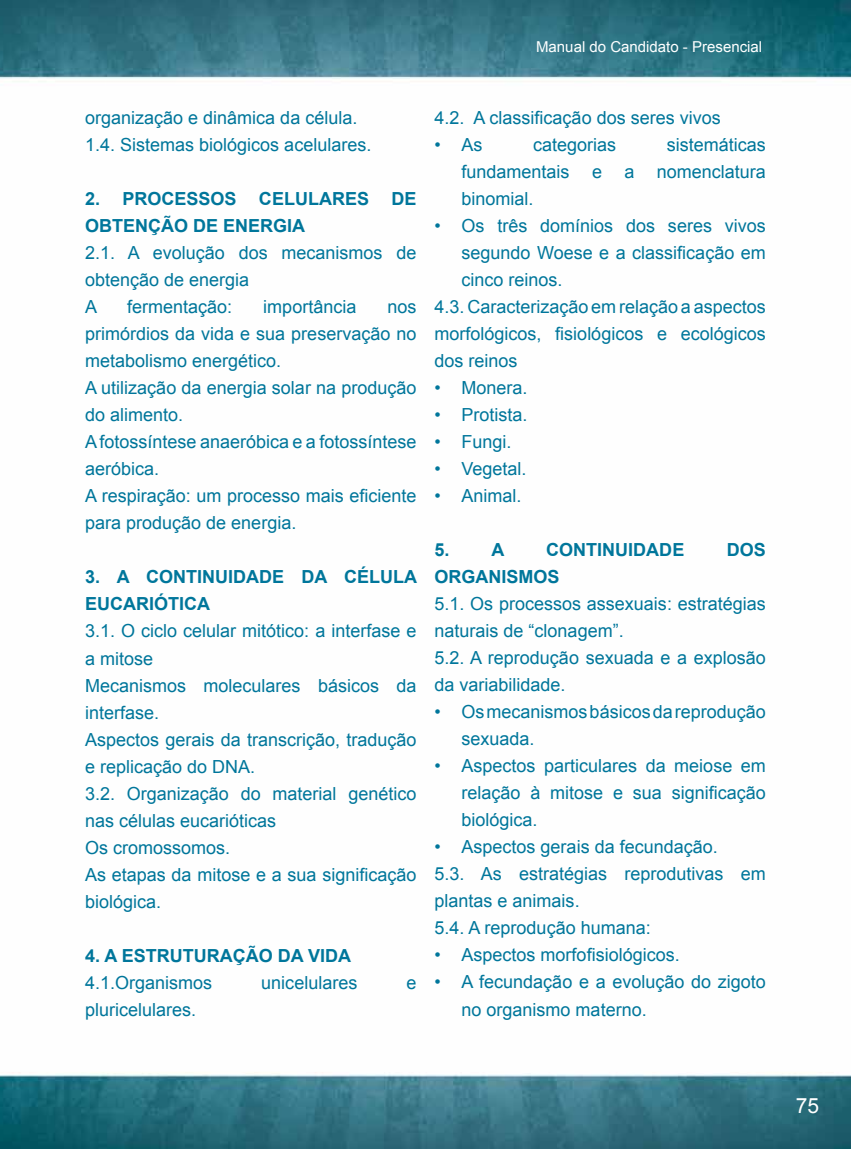
<style>
.page{position:relative;width:851px;height:1149px;background:#fff}
.page>*{position:absolute;margin:0;border:0;box-sizing:border-box;transform-origin:0 0}
.t1{font:21px "Arial";color:#fff}
.t2{font:18px/27px "Arial";color:#00769b}
.t3{font:700 18px/27px "Arial";color:#00769b}
.t4{font:15px "Arial";color:#fff}
</style>
<div class="page">
<img style="left:0;top:0;width:850px;height:1148px">
<p class="t4" style="left:536px;top:37px;width:227px">Manual do Candidato - Presencial</p>
<p class="t2" style="left:85px;top:104px;width:288px">organização e dinâmica da célula.<br>1.4. Sistemas biológicos acelulares.</p>
<p class="t3" style="left:85px;top:186px;width:333px">2. PROCESSOS CELULARES DE<br>OBTENÇÃO DE ENERGIA</p>
<p class="t2" style="left:85px;top:239px;width:333px">2.1. A evolução dos mecanismos de obtenção de energia<br>A</p>
<p class="t2" style="left:127px;top:293px;width:107px">fermentação:</p>
<p class="t2" style="left:263px;top:293px;width:95px">importância</p>
<p class="t2" style="left:85px;top:293px;width:333px;text-indent:302px">nos primórdios da vida e sua preservação no metabolismo energético.<br>A utilização da energia solar na produção do alimento.<br>A fotossíntese anaeróbica e a fotossíntese aeróbica.<br>A respiração: um processo mais eficiente para produção de energia.</p>
<p class="t3" style="left:85px;top:564px;width:333px">3. A CONTINUIDADE DA CÉLULA<br>EUCARIÓTICA</p>
<p class="t2" style="left:85px;top:617px;width:333px">3.1. O ciclo celular mitótico: a interfase e a mitose<br>Mecanismos moleculares básicos da interfase.<br>Aspectos gerais da transcrição, tradução e replicação do DNA.<br>3.2. Organização do material genético nas células eucarióticas<br>Os cromossomos.<br>As etapas da mitose e a sua significação biológica.</p>
<p class="t3" style="left:85px;top:942px;width:268px">4. A ESTRUTURAÇÃO DA VIDA</p>
<p class="t2" style="left:85px;top:968px;width:129px">4.1.Organismos</p>
<p class="t2" style="left:261px;top:968px;width:98px">unicelulares</p>
<p class="t2" style="left:406px;top:968px;width:12px">e</p>
<p class="t2" style="left:85px;top:995px;width:113px">pluricelulares.</p>
<p class="t2" style="left:434px;top:104px;width:288px">4.2. A classificação dos seres vivos</p>
<p class="t2" style="left:434px;top:131px;width:50px">• As</p>
<p class="t2" style="left:533px;top:131px;width:85px">categorias</p>
<p class="t2" style="left:461px;top:131px;width:306px;text-align:justify;text-indent:205px">sistemáticas fundamentais e a nomenclatura binomial.</p>
<p class="t2" style="left:434px;top:212px;width:333px">• Os três domínios dos seres vivos</p>
<p class="t2" style="left:461px;top:239px;width:306px">segundo Woese e a classificação em</p>
<p class="t2" style="left:461px;top:266px;width:103px">cinco reinos.</p>
<p class="t2" style="left:434px;top:293px;width:333px">4.3. Caracterização em relação a aspectos</p>
<p class="t2" style="left:434px;top:320px;width:333px">morfológicos, fisiológicos e ecológicos</p>
<p class="t2" style="left:434px;top:347px;width:85px">dos reinos</p>
<p class="t2" style="left:434px;top:374px;width:95px">• Monera.</p>
<p class="t2" style="left:434px;top:401px;width:95px">• Protista.</p>
<p class="t2" style="left:434px;top:428px;width:79px">• Fungi.</p>
<p class="t2" style="left:434px;top:455px;width:94px">• Vegetal.</p>
<p class="t2" style="left:434px;top:482px;width:89px">• Animal.</p>
<p class="t3" style="left:434px;top:536px;width:71px">5. A</p>
<p class="t3" style="left:546px;top:536px;width:139px">CONTINUIDADE</p>
<p class="t3" style="left:726px;top:536px;width:41px">DOS</p>
<p class="t3" style="left:434px;top:563px;width:127px">ORGANISMOS</p>
<p class="t2" style="left:434px;top:590px;width:333px">5.1. Os processos assexuais: estratégias naturais de “clonagem”.<br>5.2. A reprodução sexuada e a explosão da variabilidade.</p>
<p class="t2" style="left:461px;top:698px;width:306px;text-indent:-27px">• Os mecanismos básicos da reprodução sexuada.</p>
<p class="t2" style="left:461px;top:752px;width:306px;text-align:justify;text-indent:-27px">• Aspectos particulares da meiose em relação à mitose e sua significação biológica.</p>
<p class="t2" style="left:434px;top:833px;width:333px">• Aspectos gerais da fecundação.<br>5.3. As estratégias reprodutivas em plantas e animais.<br>5.4. A reprodução humana:</p>
<p class="t2" style="left:434px;top:941px;width:247px">• Aspectos morfofisiológicos.</p>
<p class="t2" style="left:461px;top:968px;width:306px;text-indent:-27px">• A fecundação e a evolução do zigoto no organismo materno.</p>
<p class="t1" style="left:795px;top:1091px;width:25px">75</p>
</div>
